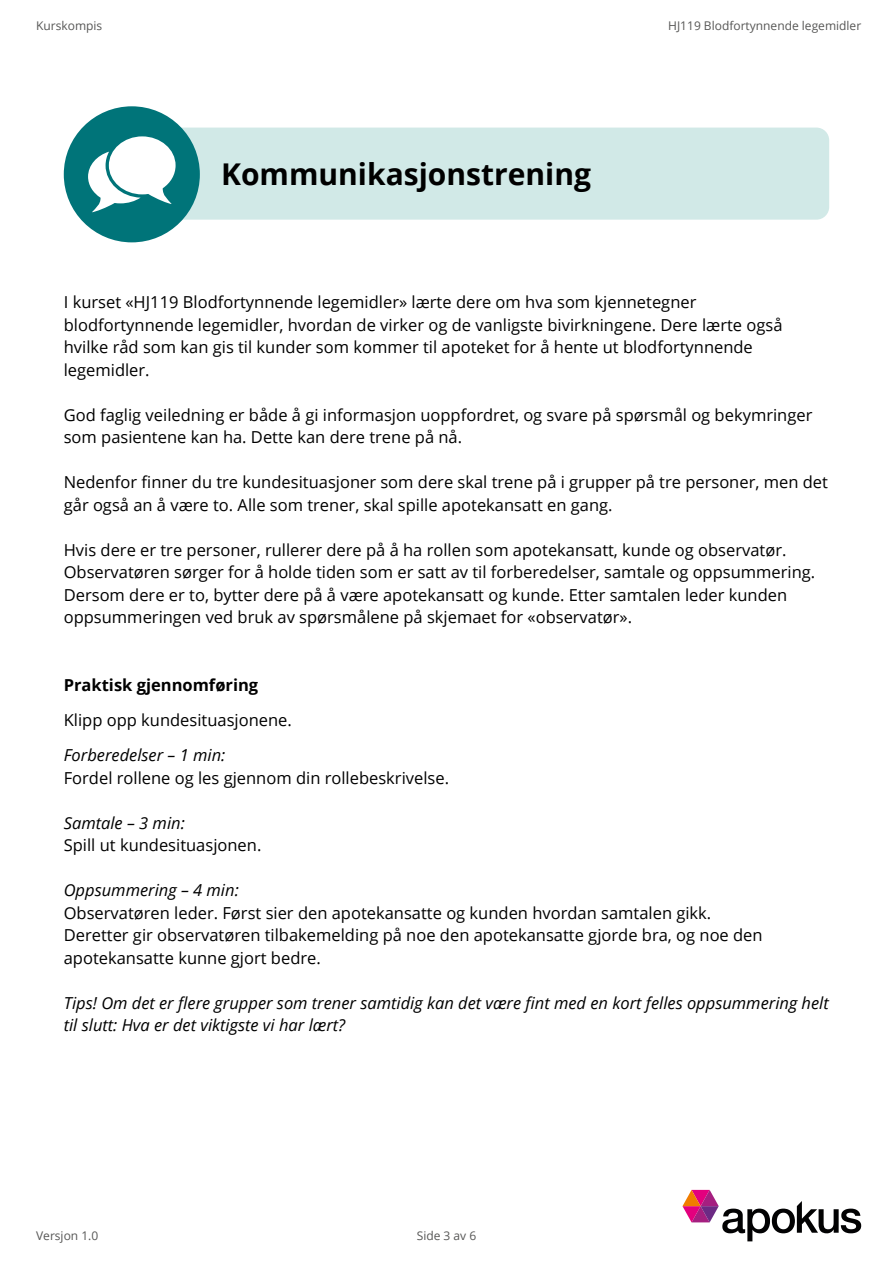
<style>
.page{position:relative;width:893px;height:1263px;background:#fff}
.page>*{position:absolute;margin:0;border:0;box-sizing:border-box;transform-origin:0 0}
.t1{font:700 30px "Open Sans";color:#000}
.t2{font:16.5px/22.5px "Open Sans";color:#000}
.t3{font:italic 16.5px/22.5px "Open Sans";color:#000}
.t4{font:700 16.5px "Open Sans";color:#000}
.t5{font:12px "Open Sans";color:#575756}
</style>
<div class="page">
<svg style="left:682px;top:1190px;width:179px;height:51px"></svg>
<div style="left:108px;top:128px;width:721px;height:92px;background:#d1e9e7;border-radius:13px"></div>
<div style="left:64px;top:106px;width:136px;height:136px;background:#007479;border-radius:50%"></div>
<svg style="left:88px;top:136px;width:88px;height:76px"></svg>
<p class="t5" style="left:36px;top:21px;width:68px">Kurskompis</p>
<h1 class="t1" style="left:221px;top:160px;width:371px">Kommunikasjonstrening</h1>
<p class="t5" style="left:668px;top:21px;width:195px">HJ119 Blodfortynnende legemidler</p>
<p class="t2" style="left:64px;top:292px;width:720px">I kurset «HJ119 Blodfortynnende legemidler» lærte dere om hva som kjennetegner blodfortynnende legemidler, hvordan de virker og de vanligste bivirkningene. Dere lærte også hvilke råd som kan gis til kunder som kommer til apoteket for å hente ut blodfortynnende legemidler.</p>
<p class="t2" style="left:64px;top:405px;width:750px">God faglig veiledning er både å gi informasjon uoppfordret, og svare på spørsmål og bekymringer som pasientene kan ha. Dette kan dere trene på nå.</p>
<p class="t2" style="left:64px;top:470px;width:766px">Nedenfor finner du tre kundesituasjoner som dere skal trene på i grupper på tre personer, men det går også an å være to. Alle som trener, skal spille apotekansatt en gang.</p>
<p class="t2" style="left:64px;top:540px;width:753px">Hvis dere er tre personer, rullerer dere på å ha rollen som apotekansatt, kunde og observatør.<br>Observatøren sørger for å holde tiden som er satt av til forberedelser, samtale og oppsummering.<br>Dersom dere er to, bytter dere på å være apotekansatt og kunde. Etter samtalen leder kunden oppsummeringen ved bruk av spørsmålene på skjemaet for «observatør».</p>
<p class="t4" style="left:64px;top:677px;width:196px">Praktisk gjennomføring</p>
<p class="t2" style="left:64px;top:710px;width:230px">Klipp opp kundesituasjonene.</p>
<p class="t3" style="left:64px;top:746px;width:163px">Forberedelser – 1 min:</p>
<p class="t2" style="left:64px;top:768px;width:387px">Fordel rollene og les gjennom din rollebeskrivelse.</p>
<p class="t3" style="left:64px;top:813px;width:123px">Samtale – 3 min:</p>
<p class="t2" style="left:64px;top:835px;width:199px">Spill ut kundesituasjonen.</p>
<p class="t3" style="left:64px;top:881px;width:177px">Oppsummering – 4 min:</p>
<p class="t2" style="left:64px;top:903px;width:700px">Observatøren leder. Først sier den apotekansatte og kunden hvordan samtalen gikk.<br>Deretter gir observatøren tilbakemelding på noe den apotekansatte gjorde bra, og noe den apotekansatte kunne gjort bedre.</p>
<p class="t3" style="left:64px;top:991px;width:766px">Tips! Om det er flere grupper som trener samtidig kan det være fint med en kort felles oppsummering helt til slutt: Hva er det viktigste vi har lært?</p>
<p class="t5" style="left:36px;top:1230px;width:64px">Versjon 1.0</p>
<p class="t5" style="left:417px;top:1230px;width:61px">Side 3 av 6</p>
</div>
